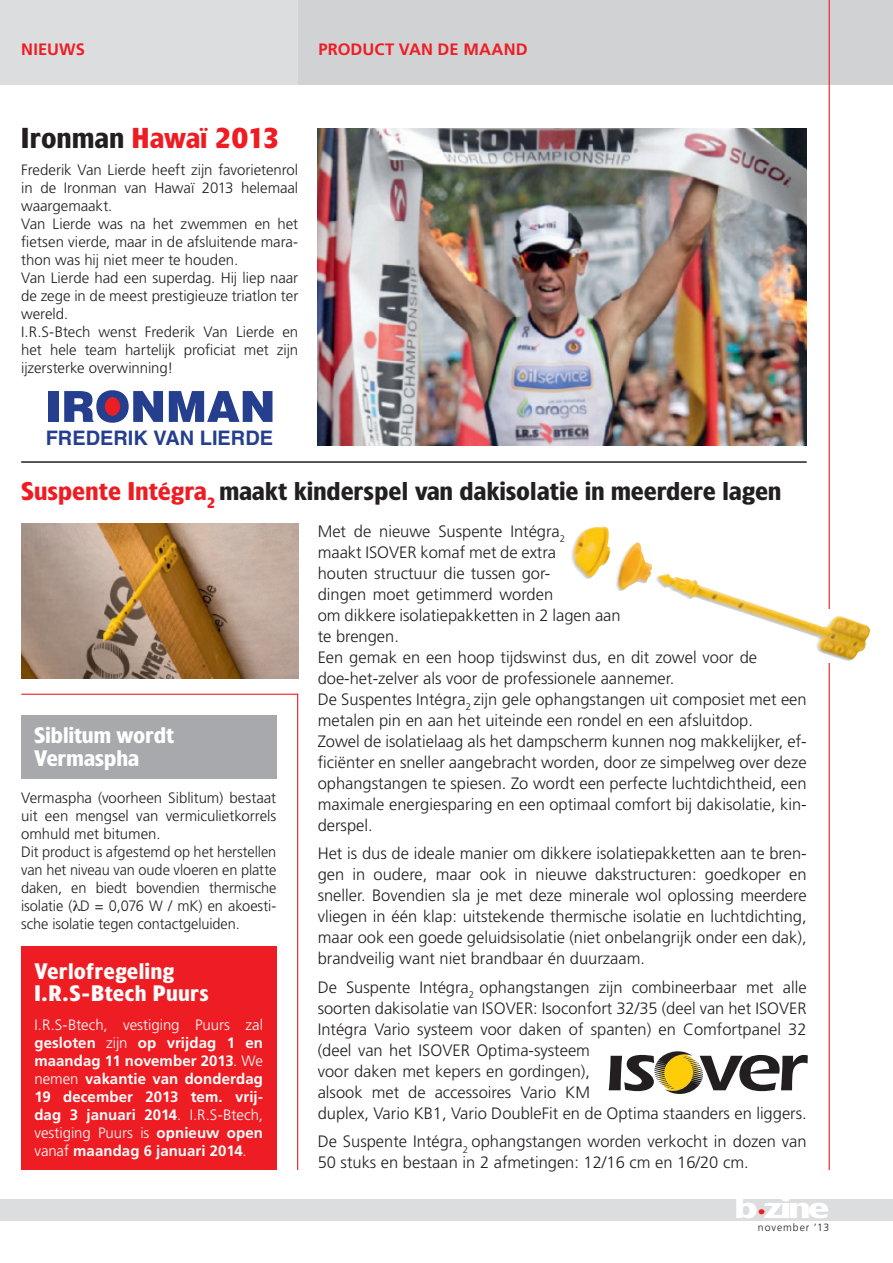
<style>
.page{position:relative;width:893px;height:1263px;background:#fff}
.page>*{position:absolute;margin:0;border:0;box-sizing:border-box;transform-origin:0 0}
.t1{font:700 27px "TF Forever";letter-spacing:.02em;color:#ee1d23}
.t2{font:700 27px "TF Forever";color:#fff;scale:1.5 1}
.t3{font:700 24px "TF Forever";letter-spacing:.02em;color:#231f20}
.t4{font:700 21px/22.5px "TF Forever";letter-spacing:.02em;color:#fff}
.t5{font:700 19.95px "Helvetica";color:#253f8e}
.t6{font:300 16.5px/21px "Frutiger";color:#231f20}
.t7{font:700 16.5px "Frutiger";letter-spacing:.005em;color:#ee1d23}
.t8{font:300 15px/18px "Frutiger";letter-spacing:-.005em;color:#231f20}
.t9{font:700 15px/18px "Frutiger";letter-spacing:.005em;color:#fff;text-align:justify}
.t10{font:300 10.5px "Frutiger";letter-spacing:.085em;color:#231f20}
.s1{color:#231f20}
.s2{color:#ee1d23}
.s3{font-weight:300}
</style>
<div class="page">
<div style="left:0;top:0;width:893px;height:85px;background:#dcdddf"></div>
<div style="left:0;top:1199px;width:893px;height:21px;background:#dcdddf"></div>
<div style="left:298px;top:0;width:595px;height:85px;background:#d1d2d4"></div>
<hr style="left:297px;top:694px;width:1px;height:476px;background:#ee1d23">
<hr style="left:829px;top:0;width:1px;height:1170px;background:#ee1d23">
<hr style="left:21px;top:694px;width:277px;height:1px;background:#ee1d23">
<div style="left:21px;top:715px;width:255px;height:64px;background:#a8a9ad"></div>
<img style="left:318px;top:128px;width:489px;height:317px">
<div style="left:21px;top:947px;width:255px;height:223px;background:#ee1d23"></div>
<div style="left:48px;top:391px;width:10px;height:31px;background:#253f8e"></div>
<svg style="left:64px;top:390px;width:99px;height:33px"></svg>
<svg style="left:169px;top:391px;width:103px;height:31px"></svg>
<div style="left:105px;top:397px;width:15px;height:19px;background:#ee1d23;border-radius:50%"></div>
<img style="left:21px;top:524px;width:277px;height:155px">
<svg style="left:609px;top:1051px;width:199px;height:43px"></svg>
<hr style="left:21px;top:461px;width:786px;height:2px;background:#231f20">
<svg style="left:819px;top:609px;width:20px;height:54px"></svg>
<img style="left:582px;top:526px;width:20px;height:6px">
<p class="t7" style="left:21px;top:40px;width:65px">NIEUWS</p>
<p class="t7" style="left:318px;top:40px;width:211px">PRODUCT VAN DE MAAND</p>
<h1 class="t1" style="left:21px;top:122px;width:259px"><span class="s1">Ironman</span> Hawaï 2013</h1>
<p class="t8" style="left:21px;top:161px;width:279px">Frederik Van Lierde heeft zijn favorietenrol in de Ironman van Hawaï 2013 helemaal waargemaakt.<br>Van Lierde was na het zwemmen en het fietsen vierde, maar in de afsluitende mara&shy;thon was hij niet meer te houden.<br>Van Lierde had een superdag. Hij liep naar de zege in de meest prestigieuze triatlon ter wereld.<br>I.R.S-Btech wenst Frederik Van Lierde en het hele team hartelijk proficiat met zijn ijzersterke overwinning!</p>
<p class="t5" style="left:46px;top:426px;width:229px">FREDERIK VAN LIERDE</p>
<h2 class="t3" style="left:21px;top:476px;width:761px"><span class="s2">Suspente Intégra</span><sub>2</sub> maakt kinderspel van dakisolatie in meerdere lagen</h2>
<p class="t4" style="left:34px;top:724px;width:141px">Siblitum wordt<br>Vermaspha</p>
<p class="t8" style="left:21px;top:788px;width:257px">Vermaspha (voorheen Siblitum) bestaat uit een mengsel van vermiculietkorrels omhuld met bitumen.<br>Dit product is afgestemd op het herstellen van het niveau van oude vloeren en platte daken, en biedt bovendien thermische isolatie ( D = 0,076 W / mK) en akoesti&shy;sche isolatie tegen contactgeluiden.</p>
<p class="t4" style="left:34px;top:959px;width:176px">Verlofregeling<br>I.R.S-Btech Puurs</p>
<p class="t9" style="left:34px;top:1015px;width:230px"><span class="s3">I.R.S-Btech, vestiging Puurs zal </span>gesloten <span class="s3">zijn</span> op vrijdag 1 en maandag 11 november 2013<span class="s3">. We nemen</span> vakantie van donderdag 19 december 2013 tem. vrij&shy;dag 3 januari 2014<span class="s3">. I.R.S-Btech, vestiging Puurs is</span> opnieuw open <span class="s3">vanaf</span> maandag 6 januari 2014<span class="s3">.</span></p>
<p class="t6" style="left:318px;top:521px;width:490px">Met de nieuwe Suspente Intégra<sub>2<br></sub>maakt ISOVER komaf met de extra<br>houten structuur die tussen gor-<br>dingen moet getimmerd worden<br>om dikkere isolatiepakketten in 2 lagen aan<br>te brengen.<br>Een gemak en een hoop tijdswinst dus, en dit zowel voor de doe-het-zelver als voor de professionele aannemer.<br>De Suspentes Intégra<sub>2</sub> zijn gele ophangstangen uit composiet met een metalen pin en aan het uiteinde een rondel en een afsluitdop.<br>Zowel de isolatielaag als het dampscherm kunnen nog makkelijker, ef&shy;ficiënter en sneller aangebracht worden, door ze simpelweg over deze ophangstangen te spiesen. Zo wordt een perfecte luchtdichtheid, een maximale energiesparing en een optimaal comfort bij dakisolatie, kin&shy;derspel.</p>
<p class="t6" style="left:318px;top:843px;width:491px;text-align:justify">Het is dus de ideale manier om dikkere isolatiepakketten aan te bren&shy;gen in oudere, maar ook in nieuwe dakstructuren: goedkoper en sneller. Bovendien sla je met deze minerale wol oplossing meerdere vliegen in één klap: uitstekende thermische isolatie en luchtdichting, maar ook een goede geluidsisolatie (niet onbelangrijk onder een dak), brandveilig want niet brandbaar én duurzaam.</p>
<p class="t6" style="left:318px;top:976px;width:491px">De Suspente Intégra<sub>2</sub> ophangstangen zijn combineerbaar met alle soorten dakisolatie van ISOVER: Isoconfort 32/35 (deel van het ISOVER Intégra Vario systeem voor daken of spanten) en Comfortpanel 32 (deel van het ISOVER Optima-systeem<br>voor daken met kepers en gordingen),<br>alsook met de accessoires Vario KM<br>duplex, Vario KB1, Vario DoubleFit en de Optima staanders en liggers.</p>
<p class="t6" style="left:318px;top:1131px;width:490px">De Suspente Intégra<sub>2</sub> ophangstangen worden verkocht in dozen van<br>50 stuks en bestaan in 2 afmetingen: 12/16 cm en 16/20 cm.</p>
<h1 class="t2" style="left:734px;top:1192px;width:65px">b<sup>.</sup>zine</h1>
<p class="t10" style="left:758px;top:1221px;width:73px">november ’13</p>
</div>
